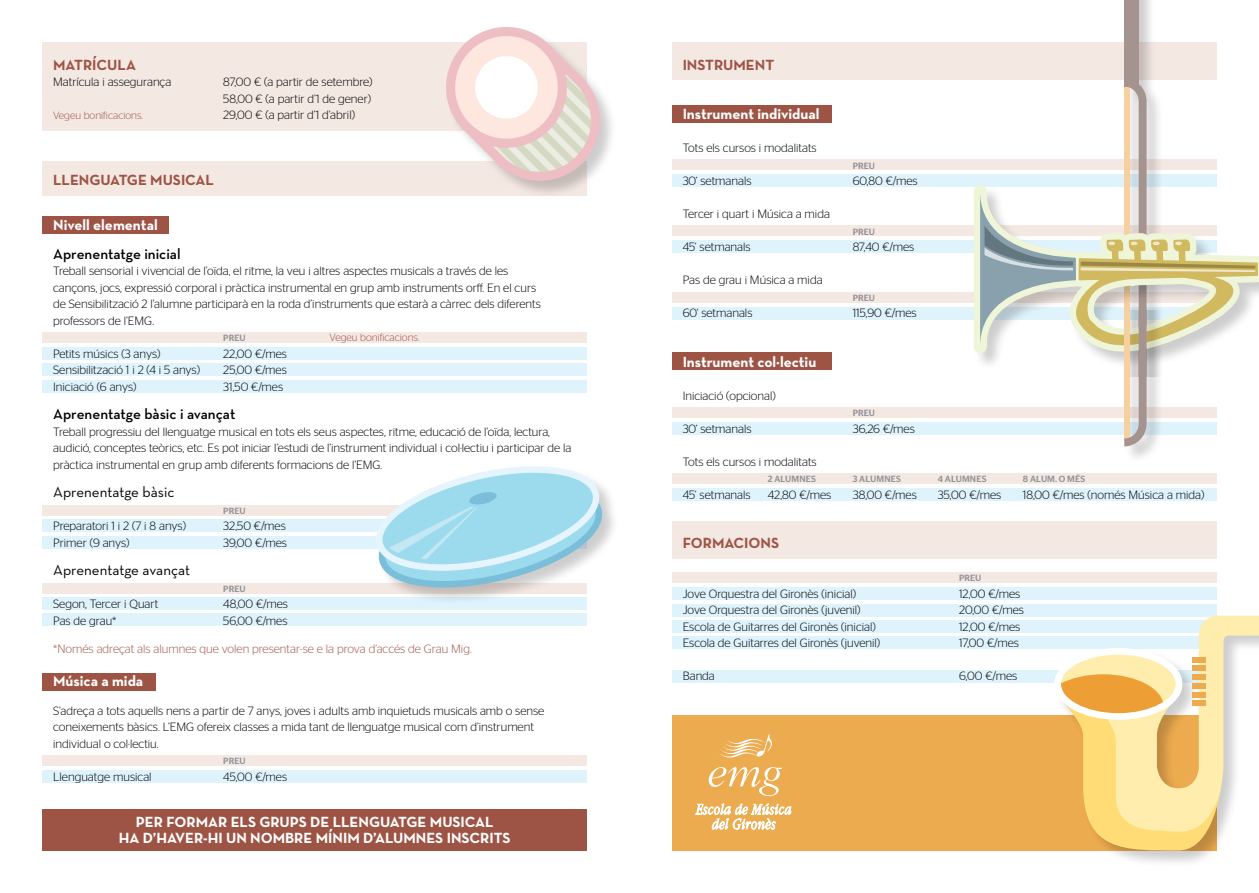
<style>
.page{position:relative;width:1259px;height:893px;background:#fff}
.page>*{position:absolute;margin:0;border:0;box-sizing:border-box;transform-origin:0 0}
.t1{font:15px "Neutra Text Bold SC";color:#fff}
.t2{font:700 15px "Neutra Text";color:#fff}
.t3{font:15px "Neutra Text Bold SC";color:#9e5445}
.t4{font:600 15px "Neutra Text";color:#000}
.t5{font:15px "Neutra Text";color:#000}
.t6{font:300 12px/16.5px "Stag Sans";color:#000}
.t7{font:300 12px "Stag Sans";color:#9e5445}
.t8{font:300 10.5px "Stag Sans";color:#9e5445}
.t9{font:500 9px "Stag Sans";color:#939598}
</style>
<div class="page">
<div style="left:672px;top:715px;width:544px;height:135px;background:#edab4f"></div>
<div style="left:672px;top:352px;width:159px;height:18px;background:#9e5445"></div>
<div style="left:672px;top:105px;width:159px;height:17px;background:#9e5445"></div>
<div style="left:43px;top:673px;width:113px;height:17px;background:#9e5445"></div>
<div style="left:43px;top:216px;width:126px;height:17px;background:#9e5445"></div>
<div style="left:43px;top:43px;width:544px;height:88px;background:#f4e8e3"></div>
<div style="left:43px;top:162px;width:544px;height:34px;background:#f4e8e3"></div>
<div style="left:672px;top:43px;width:544px;height:37px;background:#f4e8e3"></div>
<div style="left:672px;top:522px;width:544px;height:37px;background:#f4e8e3"></div>
<div style="left:43px;top:333px;width:544px;height:10px;background:#f4e8e3"></div>
<div style="left:43px;top:380px;width:544px;height:13px;background:#dff3fd"></div>
<div style="left:672px;top:637px;width:544px;height:12px;background:#dff3fd"></div>
<div style="left:43px;top:613px;width:544px;height:13px;background:#dff3fd"></div>
<div style="left:43px;top:536px;width:544px;height:12px;background:#dff3fd"></div>
<div style="left:43px;top:364px;width:544px;height:12px;background:#dff3fd"></div>
<div style="left:672px;top:620px;width:544px;height:13px;background:#dff3fd"></div>
<div style="left:43px;top:597px;width:544px;height:13px;background:#dff3fd"></div>
<div style="left:43px;top:519px;width:544px;height:13px;background:#dff3fd"></div>
<div style="left:43px;top:347px;width:544px;height:13px;background:#dff3fd"></div>
<div style="left:672px;top:604px;width:544px;height:12px;background:#dff3fd"></div>
<div style="left:672px;top:587px;width:544px;height:13px;background:#dff3fd"></div>
<div style="left:672px;top:488px;width:544px;height:12px;background:#dff3fd"></div>
<div style="left:672px;top:422px;width:544px;height:13px;background:#dff3fd"></div>
<div style="left:672px;top:307px;width:544px;height:13px;background:#dff3fd"></div>
<div style="left:672px;top:240px;width:544px;height:13px;background:#dff3fd"></div>
<div style="left:672px;top:175px;width:544px;height:12px;background:#dff3fd"></div>
<div style="left:672px;top:670px;width:544px;height:12px;background:#dff3fd"></div>
<div style="left:43px;top:770px;width:544px;height:13px;background:#dff3fd"></div>
<div style="left:672px;top:160px;width:544px;height:10px;background:#f4e8e3"></div>
<div style="left:672px;top:225px;width:544px;height:11px;background:#f4e8e3"></div>
<div style="left:672px;top:292px;width:544px;height:11px;background:#f4e8e3"></div>
<div style="left:672px;top:407px;width:544px;height:11px;background:#f4e8e3"></div>
<div style="left:672px;top:473px;width:544px;height:11px;background:#f4e8e3"></div>
<div style="left:672px;top:573px;width:544px;height:10px;background:#f4e8e3"></div>
<div style="left:43px;top:505px;width:544px;height:11px;background:#f4e8e3"></div>
<div style="left:43px;top:583px;width:544px;height:11px;background:#f4e8e3"></div>
<div style="left:43px;top:756px;width:544px;height:10px;background:#f4e8e3"></div>
<div style="left:43px;top:809px;width:544px;height:41px;background:#9e5445"></div>
<div style="left:446px;top:26px;width:171px;height:173px;background:#000;opacity:.2"></div>
<svg style="left:432px;top:26px;width:169px;height:169px"></svg>
<div style="left:1123px;top:0;width:41px;height:464px;background:#000;opacity:.2"></div>
<div style="left:1124px;top:0;width:15px;height:87px;background:#a4938e"></div>
<svg style="left:967px;top:78px;width:292px;height:785px"></svg>
<div style="left:375px;top:466px;width:244px;height:139px;background:#000;opacity:.2"></div>
<svg style="left:366px;top:466px;width:245px;height:125px"></svg>
<svg style="left:719px;top:734px;width:53px;height:23px"></svg>
<svg style="left:695px;top:767px;width:96px;height:63px"></svg>
<p class="t3" style="left:53px;top:55px;width:84px">MATRÍCU LA</p>
<p class="t6" style="left:53px;top:73px;width:120px">Matrícula i assegurança</p>
<p class="t6" style="left:223px;top:73px;width:151px">87,00 € (a partir de setembre)<br>58,00 € (a partir d’1 de gener)</p>
<p class="t8" style="left:53px;top:110px;width:91px">Vegeu bonificacions.</p>
<p class="t6" style="left:223px;top:106px;width:133px">29,00 € (a partir d’1 d’abril)</p>
<p class="t3" style="left:53px;top:171px;width:161px">LLENGUATGE MUSICAL</p>
<p class="t2" style="left:53px;top:216px;width:106px">Nivell elemental</p>
<p class="t4" style="left:53px;top:244px;width:129px">Aprenentatge inicial</p>
<p class="t6" style="left:53px;top:262px;width:489px">Treball sensorial i vivencial de l’oïda, el ritme, la veu i altres aspectes musicals a través de les cançons, jocs, expressió corporal i pràctica instrumental en grup amb instruments orff. En el curs de Sensibilització 2 l’alumne participarà en la roda d’instruments que estarà a càrrec dels diferents professors de l’EMG.</p>
<p class="t9" style="left:223px;top:333px;width:24px">PREU</p>
<p class="t6" style="left:53px;top:345px;width:109px">Petits músics (3 anys)</p>
<p class="t6" style="left:223px;top:345px;width:65px">22,00 €/mes</p>
<p class="t6" style="left:53px;top:361px;width:148px">Sensibilització 1 i 2 (4 i 5 anys)</p>
<p class="t6" style="left:223px;top:361px;width:65px">25,00 €/mes</p>
<p class="t6" style="left:53px;top:378px;width:85px">Iniciació (6 anys)</p>
<p class="t6" style="left:223px;top:378px;width:61px">31,50 €/mes</p>
<p class="t4" style="left:53px;top:405px;width:184px">Aprenentatge bàsic i avançat</p>
<p class="t6" style="left:53px;top:423px;width:519px">Treball progressiu del llenguatge musical en tots els seus aspectes, ritme, educació de l’oïda, lectura, audició, conceptes teòrics, etc. Es pot iniciar l’estudi de l’instrument individual i col·lectiu i participar de la pràctica instrumental en grup amb diferents formacions de l’EMG.</p>
<p class="t5" style="left:53px;top:483px;width:123px">Aprenentatge bàsic</p>
<p class="t9" style="left:223px;top:505px;width:24px">PREU</p>
<p class="t6" style="left:53px;top:517px;width:134px">Preparatori 1 i 2 (7 i 8 anys)</p>
<p class="t6" style="left:223px;top:517px;width:64px">32,50 €/mes</p>
<p class="t6" style="left:53px;top:534px;width:78px">Primer (9 anys)</p>
<p class="t6" style="left:223px;top:534px;width:65px">39,00 €/mes</p>
<p class="t5" style="left:53px;top:561px;width:138px">Aprenentatge avançat</p>
<p class="t9" style="left:223px;top:583px;width:24px">PREU</p>
<p class="t6" style="left:53px;top:595px;width:107px">Segon, Tercer i Quart</p>
<p class="t6" style="left:223px;top:595px;width:66px">48,00 €/mes</p>
<p class="t6" style="left:53px;top:612px;width:65px">Pas de grau*</p>
<p class="t6" style="left:223px;top:612px;width:66px">56,00 €/mes</p>
<p class="t7" style="left:53px;top:642px;width:420px">*Només adreçat als alumnes que volen presentar-se e la prova d’accés de Grau Mig.</p>
<p class="t2" style="left:53px;top:672px;width:92px">Música a mida</p>
<p class="t6" style="left:53px;top:702px;width:493px">S’adreça a tots aquells nens a partir de 7 anys, joves i adults amb inquietuds musicals amb o sense coneixements bàsics. L’EMG ofereix classes a mida tant de llenguatge musical com d’instrument individual o col·lectiu.</p>
<p class="t9" style="left:223px;top:756px;width:24px">PREU</p>
<p class="t6" style="left:53px;top:768px;width:100px">Llenguatge musical</p>
<p class="t6" style="left:223px;top:768px;width:65px">45,00 €/mes</p>
<p class="t1" style="left:136px;top:812px;width:42px">PER FORMAR</p>
<p class="t1" style="left:231px;top:812px;width:39px">ELS GRUPS</p>
<p class="t1" style="left:310px;top:812px;width:50px">DE LLENGUATGE</p>
<p class="t1" style="left:430px;top:812px;width:10px">MUSICA</p>
<p class="t1" style="left:485px;top:812px;width:10px">L</p>
<p class="t1" style="left:119px;top:829px;width:144px">HA D’HAVER-HI UN NOM</p>
<p class="t1" style="left:285px;top:829px;width:57px">BRE MÍNIM</p>
<p class="t1" style="left:363px;top:829px;width:41px">D’ALUMNES</p>
<p class="t1" style="left:447px;top:829px;width:9px">INSCRITS</p>
<p class="t8" style="left:330px;top:331px;width:91px">Vegeu bonificacions.</p>
<p class="t3" style="left:682px;top:55px;width:93px">INSTRUMENT</p>
<p class="t2" style="left:682px;top:105px;width:138px">Instrument individual</p>
<p class="t6" style="left:682px;top:139px;width:136px">Tots els cursos i modalitats</p>
<p class="t9" style="left:853px;top:160px;width:24px">PREU</p>
<p class="t6" style="left:682px;top:172px;width:70px">30‘ setmanals</p>
<p class="t6" style="left:853px;top:172px;width:66px">60,80 €/mes</p>
<p class="t6" style="left:682px;top:205px;width:149px">Tercer i quart i Música a mida</p>
<p class="t9" style="left:853px;top:226px;width:24px">PREU</p>
<p class="t6" style="left:682px;top:238px;width:69px">45‘ setmanals</p>
<p class="t6" style="left:853px;top:238px;width:63px">87,40 €/mes</p>
<p class="t6" style="left:682px;top:271px;width:141px">Pas de grau i Música a mida</p>
<p class="t9" style="left:853px;top:292px;width:24px">PREU</p>
<p class="t6" style="left:682px;top:304px;width:71px">60‘ setmanals</p>
<p class="t6" style="left:853px;top:304px;width:65px">115,90 €/mes</p>
<p class="t2" style="left:682px;top:352px;width:135px">Instrument col·lectiu</p>
<p class="t6" style="left:682px;top:387px;width:95px">Iniciació (opcional)</p>
<p class="t9" style="left:853px;top:408px;width:24px">PREU</p>
<p class="t6" style="left:682px;top:420px;width:70px">30‘ setmanals</p>
<p class="t6" style="left:853px;top:420px;width:64px">36,26 €/mes</p>
<p class="t6" style="left:682px;top:453px;width:136px">Tots els cursos i modalitats</p>
<p class="t9" style="left:767px;top:474px;width:50px">2 ALUMNES</p>
<p class="t9" style="left:853px;top:474px;width:50px">3 ALUMNES</p>
<p class="t9" style="left:938px;top:474px;width:50px">4 ALUMNES</p>
<p class="t9" style="left:1023px;top:474px;width:64px">8 ALUM. O MÉS</p>
<p class="t6" style="left:682px;top:486px;width:69px">45‘ setmanals</p>
<p class="t6" style="left:767px;top:486px;width:65px">42,80 €/mes</p>
<p class="t6" style="left:853px;top:486px;width:66px">38,00 €/mes</p>
<p class="t6" style="left:938px;top:486px;width:65px">35,00 €/mes</p>
<p class="t6" style="left:1023px;top:486px;width:183px">18,00 €/mes (només Música a mida)</p>
<p class="t3" style="left:682px;top:534px;width:98px">FORMACIONS</p>
<p class="t9" style="left:959px;top:573px;width:24px">PREU</p>
<p class="t6" style="left:682px;top:585px;width:175px">Jove Orquestra del Gironès (inicial)</p>
<p class="t6" style="left:959px;top:585px;width:63px">12,00 €/mes</p>
<p class="t6" style="left:682px;top:601px;width:179px">Jove Orquestra del Gironès (juvenil)</p>
<p class="t6" style="left:959px;top:601px;width:66px">20,00 €/mes</p>
<p class="t6" style="left:682px;top:618px;width:194px">Escola de Guitarres del Gironès (inicial)</p>
<p class="t6" style="left:959px;top:618px;width:63px">12,00 €/mes</p>
<p class="t6" style="left:682px;top:634px;width:199px">Escola de Guitarres del Gironès (juvenil)</p>
<p class="t6" style="left:959px;top:634px;width:61px">17,00 €/mes</p>
<p class="t6" style="left:682px;top:667px;width:34px">Banda</p>
<p class="t6" style="left:959px;top:667px;width:60px">6,00 €/mes</p>
</div>
